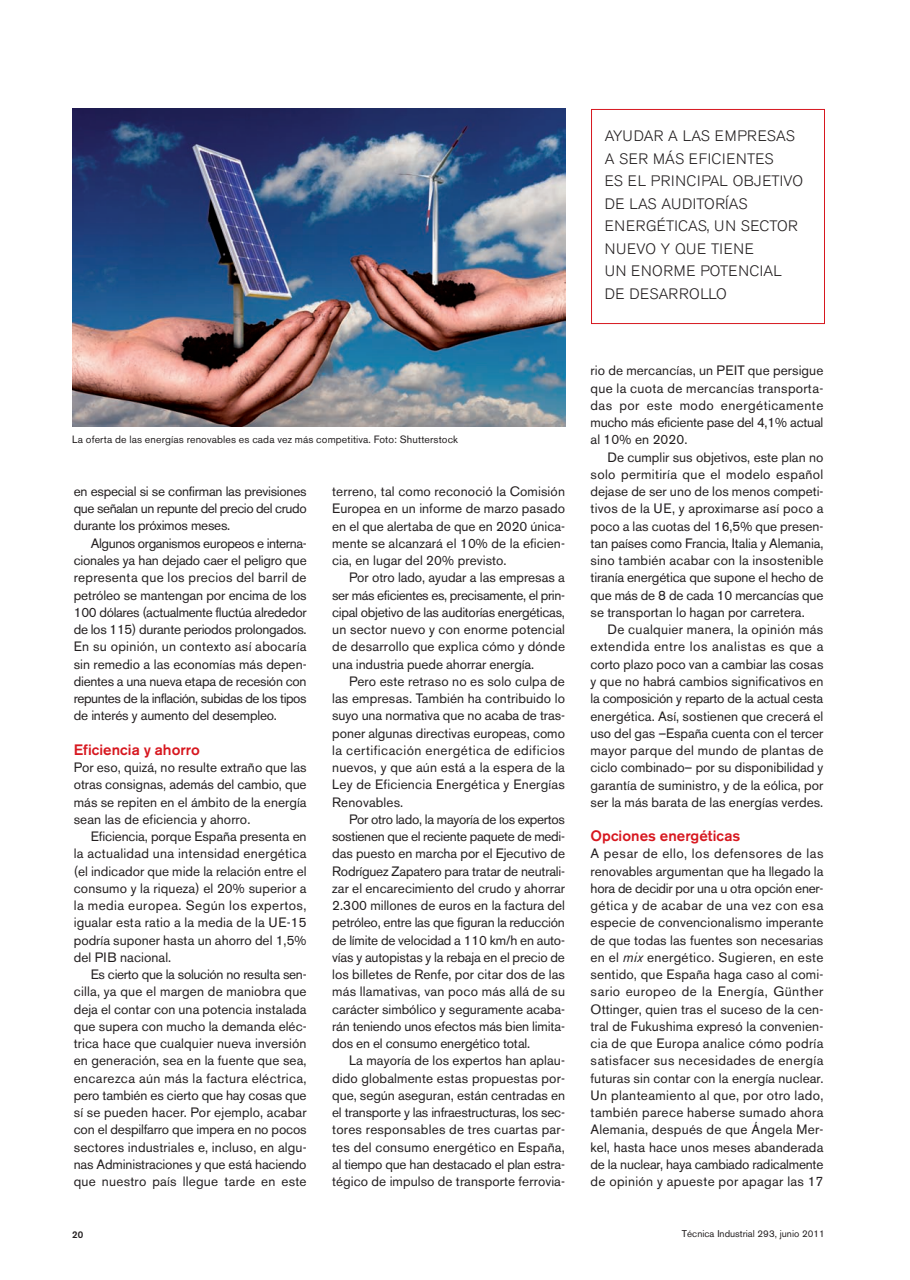
<style>
.page{position:relative;width:910px;height:1280px;background:#fff}
.page>*{position:absolute;margin:0;border:0;box-sizing:border-box;transform-origin:0 0}
.t1{font:300 15px/22.5px "Akzidenz Grotesk BE";letter-spacing:.03em;color:#231f20}
.t2{font:500 15px "Akzidenz Grotesk BE";letter-spacing:.005em;color:#d7171f}
.t3{font:13.5px/17.2px "Akzidenz Grotesk BE";letter-spacing:.005em;color:#231f20;text-align:justify}
.t4{font:10.5px "Akzidenz Grotesk BE";letter-spacing:.01em;color:#231f20}
.t5{font:9.75px "Akzidenz Grotesk BE";color:#231f20}
.t6{font:500 9.75px "Akzidenz Grotesk BE";color:#231f20}
.s1{font-style:italic}
</style>
<div class="page">
<div style="left:591px;top:109px;width:234px;height:215px;border:1px solid #d7171f"></div>
<img style="left:72px;top:108px;width:493px;height:318px">
<p class="t1" style="left:605px;top:126px;width:200px">AYUDAR A LAS EMPRESAS<br>A SER MÁS EFICIENTES<br>ES EL PRINCIPAL OBJETIVO<br>DE LAS AUDITORÍAS<br>ENERGÉTICAS, UN SECTOR<br>NUEVO Y QUE TIENE<br>UN ENORME POTENCIAL<br>DE DESARROLLO</p>
<p class="t4" style="left:72px;top:436px;width:387px">La oferta de las energías renovables es cada vez más competitiva. Foto: Shutterstock</p>
<p class="t3" style="left:74px;top:484px;width:234px">en especial si se confirman las previsiones que señalan un repunte del precio del crudo durante los próximos meses.</p>
<p class="t3" style="left:74px;top:536px;width:234px;text-indent:17px">Algunos organismos europeos e interna&shy;cionales ya han dejado caer el peligro que representa que los precios del barril de petróleo se mantengan por encima de los 100 dólares (actualmente fluctúa alrededor de los 115) durante periodos prolongados.<br>En su opinión, un contexto así abocaría sin remedio a las economías más depen&shy;dientes a una nueva etapa de recesión con repuntes de la inflación, subidas de los tipos de interés y aumento del desempleo.</p>
<p class="t2" style="left:74px;top:744px;width:127px">Eficiencia y ahorro</p>
<p class="t3" style="left:74px;top:760px;width:234px">Por eso, quizá, no resulte extraño que las otras consignas, además del cambio, que más se repiten en el ámbito de la energía sean las de eficiencia y ahorro.</p>
<p class="t3" style="left:74px;top:829px;width:234px;text-indent:17px">Eficiencia, porque España presenta en la actualidad una intensidad energética (el indicador que mide la relación entre el consumo y la riqueza) el 20% superior a la media europea. Según los expertos, igualar esta ratio a la media de la UE-15 podría suponer hasta un ahorro del 1,5% del PIB nacional.</p>
<p class="t3" style="left:74px;top:967px;width:234px;text-indent:17px">Es cierto que la solución no resulta sen&shy;cilla, ya que el margen de maniobra que deja el contar con una potencia instalada que supera con mucho la demanda eléc&shy;trica hace que cualquier nueva inversión en generación, sea en la fuente que sea, encarezca aún más la factura eléctrica, pero también es cierto que hay cosas que sí se pueden hacer. Por ejemplo, acabar con el despilfarro que impera en no pocos sectores industriales e, incluso, en algu&shy;nas Administraciones y que está haciendo que nuestro país llegue tarde en este</p>
<p class="t3" style="left:332px;top:484px;width:234px">terreno, tal como reconoció la Comisión Europea en un informe de marzo pasado en el que alertaba de que en 2020 única&shy;mente se alcanzará el 10% de la eficien&shy;cia, en lugar del 20% previsto.</p>
<p class="t3" style="left:332px;top:570px;width:234px;text-indent:17px">Por otro lado, ayudar a las empresas a ser más eficientes es, precisamente, el prin&shy;cipal objetivo de las auditorías energéticas, un sector nuevo y con enorme potencial de desarrollo que explica cómo y dónde una industria puede ahorrar energía.</p>
<p class="t3" style="left:332px;top:674px;width:234px;text-indent:17px">Pero este retraso no es solo culpa de las empresas. También ha contribuido lo suyo una normativa que no acaba de tras&shy;poner algunas directivas europeas, como la certificación energética de edificios nuevos, y que aún está a la espera de la Ley de Eficiencia Energética y Energías Renovables.</p>
<p class="t3" style="left:332px;top:812px;width:234px;text-indent:17px">Por otro lado, la mayoría de los expertos sostienen que el reciente paquete de medi&shy;das puesto en marcha por el Ejecutivo de Rodríguez Zapatero para tratar de neutrali&shy;zar el encarecimiento del crudo y ahorrar 2.300 millones de euros en la factura del petróleo, entre las que figuran la reducción de límite de velocidad a 110 km/h en auto&shy;vías y autopistas y la rebaja en el precio de los billetes de Renfe, por citar dos de las más llamativas, van poco más allá de su carácter simbólico y seguramente acaba&shy;rán teniendo unos efectos más bien limita&shy;dos en el consumo energético total.</p>
<p class="t3" style="left:332px;top:1053px;width:234px;text-indent:17px">La mayoría de los expertos han aplau&shy;dido globalmente estas propuestas por&shy;que, según aseguran, están centradas en el transporte y las infraestructuras, los sec&shy;tores responsables de tres cuartas par&shy;tes del consumo energético en España, al tiempo que han destacado el plan estra&shy;tégico de impulso de transporte ferrovia-</p>
<p class="t3" style="left:591px;top:363px;width:234px">rio de mercancías, un PEIT que persigue que la cuota de mercancías transporta&shy;das por este modo energéticamente mucho más eficiente pase del 4,1% actual al 10% en 2020.</p>
<p class="t3" style="left:591px;top:450px;width:234px;text-indent:17px">De cumplir sus objetivos, este plan no solo permitiría que el modelo español dejase de ser uno de los menos competi&shy;tivos de la UE, y aproximarse así poco a poco a las cuotas del 16,5% que presen&shy;tan países como Francia, Italia y Alemania, sino también acabar con la insostenible tiranía energética que supone el hecho de que más de 8 de cada 10 mercancías que se transportan lo hagan por carretera.</p>
<p class="t3" style="left:591px;top:622px;width:234px;text-indent:17px">De cualquier manera, la opinión más extendida entre los analistas es que a corto plazo poco van a cambiar las cosas y que no habrá cambios significativos en la composición y reparto de la actual cesta energética. Así, sostienen que crecerá el uso del gas –España cuenta con el tercer mayor parque del mundo de plantas de ciclo combinado– por su disponibilidad y garantía de suministro, y de la eólica, por ser la más barata de las energías verdes.</p>
<p class="t2" style="left:591px;top:830px;width:151px">Opciones energéticas</p>
<p class="t3" style="left:591px;top:846px;width:234px">A pesar de ello, los defensores de las renovables argumentan que ha llegado la hora de decidir por una u otra opción ener&shy;gética y de acabar de una vez con esa especie de convencionalismo imperante de que todas las fuentes son necesarias en el <span class="s1">mix</span> energético. Sugieren, en este sentido, que España haga caso al comi&shy;sario europeo de la Energía, Günther Ottinger, quien tras el suceso de la cen&shy;tral de Fukushima expresó la convenien&shy;cia de que Europa analice cómo podría satisfacer sus necesidades de energía futuras sin contar con la energía nuclear.<br>Un planteamiento al que, por otro lado, también parece haberse sumado ahora Alemania, después de que Ángela Mer&shy;kel, hasta hace unos meses abanderada de la nuclear, haya cambiado radicalmente de opinión y apueste por apagar las 17</p>
<p class="t6" style="left:72px;top:1231px;width:12px">20</p>
<p class="t5" style="left:682px;top:1230px;width:144px">Técnica Industrial 293, junio 2011</p>
</div>
